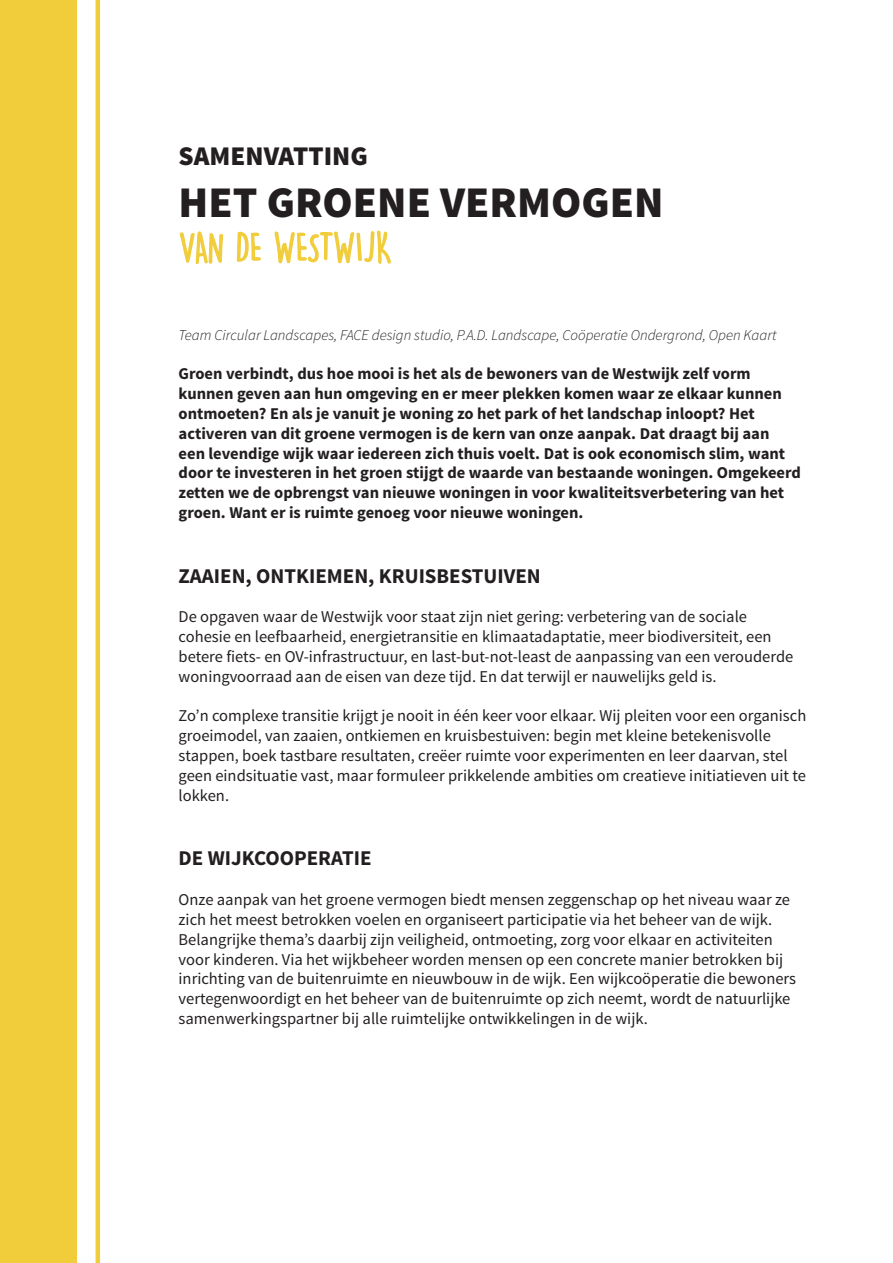
<style>
.page{position:relative;width:893px;height:1263px;background:#fff}
.page>*{position:absolute;margin:0;border:0;box-sizing:border-box;transform-origin:0 0}
.Titel{font:900 43.8px "Source Sans Pro";color:#231f20}
.Titel-2{font:37.95px "DK Lemon Yellow Sun";letter-spacing:-.015em;color:#f1cd3b}
.Titel-3{font:900 27px "Source Sans Pro";color:#231f20}
.Kop{font:700 21px "Source Sans Pro";color:#231f20}
.Kop-2{font:16.5px/19.8px "Source Sans Pro";color:#231f20}
.Kop-3{font:700 16.5px/19.8px "Source Sans Pro";color:#231f20}
.Kop-4{font:italic 300 15px "Source Sans Pro";color:#231f20}
</style>
<div class="page">
<div style="left:0;top:0;width:77px;height:1263px;background:#f1cd3b"></div>
<hr style="left:96px;top:0;width:4px;height:1263px;background:#f1cd3b">
<svg style="left:179px;top:231px;width:45px;height:33px"></svg>
<svg style="left:236px;top:231px;width:25px;height:31px"></svg>
<svg style="left:274px;top:230px;width:117px;height:34px"></svg>
<p class="Titel-3" style="left:179px;top:138px;width:191px">SAMENVATTING</p>
<p class="Titel" style="left:179px;top:174px;width:486px">HET GROENE VERMOGEN</p>
<p class="Titel-2" style="left:179px;top:224px;width:215px">VAN DE WESTWIJK</p>
<p class="Kop-4" style="left:179px;top:326px;width:599px">Team Circular Landscapes, FACE design studio, P.A.D. Landscape, Coöperatie Ondergrond, Open Kaart</p>
<p class="Kop-3" style="left:179px;top:365px;width:624px">Groen verbindt, dus hoe mooi is het als de bewoners van de Westwijk zelf vorm kunnen geven aan hun omgeving en er meer plekken komen waar ze elkaar kunnen ontmoeten? En als je vanuit je woning zo het park of het landschap inloopt? Het activeren van dit groene vermogen is de kern van onze aanpak. Dat draagt bij aan<br>een levendige wijk waar iedereen zich thuis voelt. Dat is ook economisch slim, want door te investeren in het groen stijgt de waarde van bestaande woningen. Omgekeerd zetten we de opbrengst van nieuwe woningen in voor kwaliteitsverbetering van het groen. Want er is ruimte genoeg voor nieuwe woningen.</p>
<p class="Kop" style="left:179px;top:562px;width:364px">ZAAIEN, ONTKIEMEN, KRUISBESTUIVEN</p>
<p class="Kop-2" style="left:179px;top:607px;width:616px">De opgaven waar de Westwijk voor staat zijn niet gering: verbetering van de sociale cohesie en leefbaarheid, energietransitie en klimaatadaptatie, meer biodiversiteit, een betere fiets- en OV-infrastructuur, en last-but-not-least de aanpassing van een verouderde woningvoorraad aan de eisen van deze tijd. En dat terwijl er nauwelijks geld is.</p>
<p class="Kop-2" style="left:179px;top:706px;width:629px">Zo’n complexe transitie krijgt je nooit in één keer voor elkaar. Wij pleiten voor een organisch groeimodel, van zaaien, ontkiemen en kruisbestuiven: begin met kleine betekenisvolle stappen, boek tastbare resultaten, creëer ruimte voor experimenten en leer daarvan, stel geen eindsituatie vast, maar formuleer prikkelende ambities om creatieve initiatieven uit te lokken.</p>
<p class="Kop" style="left:179px;top:845px;width:194px">DE WIJKCOOPERATIE</p>
<p class="Kop-2" style="left:179px;top:890px;width:619px">Onze aanpak van het groene vermogen biedt mensen zeggenschap op het niveau waar ze zich het meest betrokken voelen en organiseert participatie via het beheer van de wijk.<br>Belangrijke thema’s daarbij zijn veiligheid, ontmoeting, zorg voor elkaar en activiteiten voor kinderen. Via het wijkbeheer worden mensen op een concrete manier betrokken bij inrichting van de buitenruimte en nieuwbouw in de wijk. Een wijkcoöperatie die bewoners vertegenwoordigt en het beheer van de buitenruimte op zich neemt, wordt de natuurlijke samenwerkingspartner bij alle ruimtelijke ontwikkelingen in de wijk.</p>
</div>
